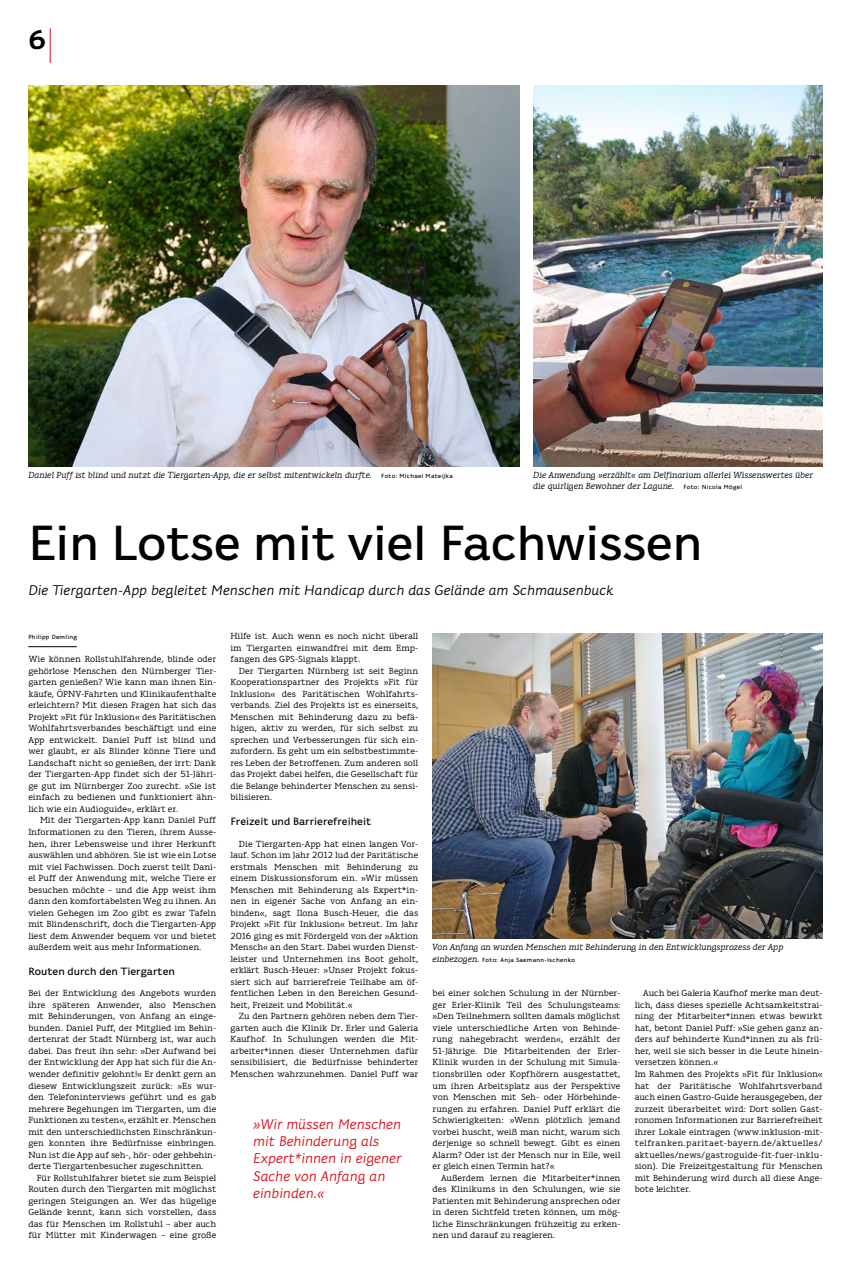
<style>
.page{position:relative;width:851px;height:1276px;background:#fff}
.page>*{position:absolute;margin:0;border:0;box-sizing:border-box;transform-origin:0 0}
.t1{font:500 49px "Karlo Sans";letter-spacing:-.01em;color:#000}
.t2{font:700 27px "Karlo Sans";color:#000}
.t3{font:italic 14px/17.3px "Karlo Sans";color:#dc0d15}
.t4{font:italic 14px "Karlo Sans";color:#000}
.t5{font:500 10.5px "Karlo Sans";color:#000}
.t6{font:8.8px/11.5px "Karlo Serif";color:#000;text-align:justify}
.t7{font:italic 8.8px/11.5px "Karlo Serif";color:#000}
.t8{font:500 6px "Karlo Sans";letter-spacing:.05em;color:#000}
.s1{font-family:"Karlo Sans";font-weight:500;font-style:normal;font-size:6px}
.s2{font-family:"Karlo Serif";font-weight:400;font-style:italic;font-size:8.8px}
</style>
<div class="page">
<hr style="left:50px;top:28px;width:1px;height:35px;background:#dc0d15">
<hr style="left:28px;top:646px;width:49px;height:1px;background:#000">
<img style="left:432px;top:634px;width:390px;height:304px">
<img style="left:533px;top:86px;width:289px;height:380px">
<img style="left:28px;top:86px;width:491px;height:380px">
<h2 class="t2" style="left:28px;top:22px;width:19px">6</h2>
<p class="t7" style="left:28px;top:469px;width:426px">Daniel Puff ist blind und nutzt die Tiergarten-App, die er selbst mitentwickeln durfte. <span class="s1">Foto: Michael Mateijka</span></p>
<p class="t7" style="left:533px;top:469px;width:281px">Die Anwendung »erzählt« am Delfinarium allerlei Wissenswertes über die quirligen Bewohner der Lagune. <span class="s1">Foto: Nicola Mögel</span></p>
<h1 class="t1" style="left:28px;top:513px;width:675px">Ein Lotse mit viel Fachwissen</h1>
<h3 class="t4" style="left:28px;top:581px;width:586px">Die Tiergarten-App begleitet Menschen mit Handicap durch das Gelände am Schmausenbuck</h3>
<p class="t8" style="left:28px;top:633px;width:50px">Philipp Demling</p>
<p class="t6" style="left:28px;top:653px;width:189px">Wie können Rollstuhlfahrende, blinde oder gehörlose Menschen den Nürnberger Tier&shy;garten genießen? Wie kann man ihnen Ein&shy;käufe, ÖPNV-Fahrten und Klinikaufenthalte erleichtern? Mit diesen Fragen hat sich das Projekt »Fit für Inklusion« des Paritätischen Wohlfahrtsverbandes beschäftigt und eine App entwickelt. Daniel Puff ist blind und wer glaubt, er als Blinder könne Tiere und Landschaft nicht so genießen, der irrt: Dank der Tiergarten-App findet sich der 51-Jähri&shy;ge gut im Nürnberger Zoo zurecht. »Sie ist einfach zu bedienen und funktioniert ähn&shy;lich wie ein Audioguide«, erklärt er.</p>
<p class="t6" style="left:28px;top:814px;width:189px;text-indent:12px">Mit der Tiergarten-App kann Daniel Puff Informationen zu den Tieren, ihrem Ausse&shy;hen, ihrer Lebensweise und ihrer Herkunft auswählen und abhören. Sie ist wie ein Lotse mit viel Fachwissen. Doch zuerst teilt Dani&shy;el Puff der Anwendung mit, welche Tiere er besuchen möchte – und die App weist ihm dann den komfortabelsten Weg zu ihnen. An vielen Gehegen im Zoo gibt es zwar Tafeln mit Blindenschrift, doch die Tiergarten-App liest dem Anwender bequem vor und bietet außerdem weit aus mehr Informationen.</p>
<p class="t5" style="left:28px;top:964px;width:148px">Routen durch den Tiergarten</p>
<p class="t6" style="left:28px;top:987px;width:189px">Bei der Entwicklung des Angebots wurden ihre späteren Anwender, also Menschen mit Behinderungen, von Anfang an einge&shy;bunden. Daniel Puff, der Mitglied im Behin&shy;dertenrat der Stadt Nürnberg ist, war auch dabei. Das freut ihn sehr: »Der Aufwand bei der Entwicklung der App hat sich für die An&shy;wender definitiv gelohnt!« Er denkt gern an diesew Entwicklungszeit zurück: »Es wur&shy;den Telefoninterviews geführt und es gab mehrere Begehungen im Tiergarten, um die Funktionen zu testen«, erzählt er. Menschen mit den unterschiedlichsten Einschränkun&shy;gen konnten ihre Bedürfnisse einbringen.<br>Nun ist die App auf seh-, hör- oder gehbehin&shy;derte Tiergartenbesucher zugeschnitten.</p>
<p class="t6" style="left:28px;top:1172px;width:189px;text-indent:9px">Für Rollstuhlfahrer bietet sie zum Beispiel Routen durch den Tiergarten mit möglichst geringen Steigungen an. Wer das hügelige Gelände kennt, kann sich vorstellen, dass das für Menschen im Rollstuhl – aber auch für Mütter mit Kinderwagen – eine große</p>
<p class="t6" style="left:230px;top:630px;width:189px">Hilfe ist. Auch wenn es noch nicht überall im Tiergarten einwandfrei mit dem Emp&shy;fangen des GPS-Signals klappt.</p>
<p class="t6" style="left:230px;top:665px;width:189px;text-indent:9px">Der Tiergarten Nürnberg ist seit Beginn Kooperationspartner des Projekts »Fit für Inklusion« des Paritätischen Wohlfahrts&shy;verbands. Ziel des Projekts ist es einerseits, Menschen mit Behinderung dazu zu befä&shy;higen, aktiv zu werden, für sich selbst zu sprechen und Verbesserungen für sich ein&shy;zufordern. Es geht um ein selbstbestimmte&shy;res Leben der Betroffenen. Zum anderen soll das Projekt dabei helfen, die Gesellschaft für die Belange behinderter Menschen zu sensi&shy;bilisieren.</p>
<p class="t5" style="left:230px;top:815px;width:142px">Freizeit und Barrierefreiheit</p>
<p class="t6" style="left:230px;top:838px;width:189px;text-indent:9px">Die Tiergarten-App hat einen langen Vor&shy;lauf. Schon im Jahr 2012 lud der Paritätische erstmals Menschen mit Behinderung zu einem Diskussionsforum ein. »Wir müssen Menschen mit Behinderung als Expert*in&shy;nen in eigener Sache von Anfang an ein&shy;binden«, sagt Ilona Busch-Heuer, die das Projekt »Fit für Inklusion« betreut. Im Jahr 2016 ging es mit Fördergeld von der »Aktion Mensch« an den Start. Dabei wurden Dienst&shy;leister und Unternehmen ins Boot geholt, erklärt Busch-Heuer: »Unser Projekt fokus&shy;siert sich auf barrierefreie Teilhabe am öf&shy;fentlichen Leben in den Bereichen Gesund&shy;heit, Freizeit und Mobilität.«</p>
<p class="t6" style="left:230px;top:1010px;width:189px;text-indent:9px">Zu den Partnern gehören neben dem Tier&shy;garten auch die Klinik Dr. Erler und Galeria Kaufhof. In Schulungen werden die Mit&shy;arbeiter*innen dieser Unternehmen dafür sensibilisiert, die Bedürfnisse behinderter Menschen wahrzunehmen. Daniel Puff war</p>
<p class="t7" style="left:432px;top:941px;width:352px">Von Anfang an wurden Menschen mit Behinderung in den Entwicklungsprozess der App</p>
<p class="t8" style="left:432px;top:956px;width:144px"><span class="s2">einbezogen.</span> Foto: Anja Saemann-Ischenko</p>
<p class="t6" style="left:634px;top:987px;width:189px;text-align:left;text-indent:9px">Auch bei Galeria Kaufhof merke man deut&shy;lich, dass dieses spezielle Achtsamkeitstrai&shy;ning der Mitarbeiter*innen etwas bewirkt hat, betont Daniel Puff: »Sie gehen ganz an&shy;ders auf behinderte Kund*innen zu als frü&shy;her, weil sie sich besser in die Leute hinein&shy;versetzen können.«<br>Im Rahmen des Projekts »Fit für Inklusion« hat der Paritätische Wohlfahrtsverband auch einen Gastro-Guide herausgegeben, der zurzeit überarbeitet wird: Dort sollen Gast&shy;ronomen Informationen zur Barrierefreiheit ihrer Lokale eintragen (www.inklusion-mit&shy;telfranken.paritaet-bayern.de/aktuelles/ aktuelles/news/gastroguide-fit-fuer-inklu&shy;sion). Die Freizeitgestaltung für Menschen mit Behinderung wird durch all diese Ange&shy;bote leichter.</p>
<p class="t6" style="left:432px;top:987px;width:189px">bei einer solchen Schulung in der Nürnber&shy;ger Erler-Klinik Teil des Schulungsteams: »Den Teilnehmern sollten damals möglichst viele unterschiedliche Arten von Behinde&shy;rung nahegebracht werden«, erzählt der 51-Jährige. Die Mitarbeitenden der Erler-Klinik wurden in der Schulung mit Simula&shy;tionsbrillen oder Kopfhörern ausgestattet, um ihren Arbeitsplatz aus der Perspektive von Menschen mit Seh- oder Hörbehinde&shy;rungen zu erfahren. Daniel Puff erklärt die Schwierigkeiten: »Wenn plötzlich jemand vorbei huscht, weiß man nicht, warum sich derjenige so schnell bewegt. Gibt es einen Alarm? Oder ist der Mensch nur in Eile, weil er gleich einen Termin hat?«</p>
<p class="t6" style="left:432px;top:1172px;width:189px;text-indent:9px">Außerdem lernen die Mitarbeiter*innen des Klinikums in den Schulungen, wie sie Patienten mit Behinderung ansprechen oder in deren Sichtfeld treten können, um mög&shy;liche Einschränkungen frühzeitig zu erken&shy;nen und darauf zu reagieren.</p>
<h3 class="t3" style="left:253px;top:1115px;width:150px">»Wir müssen Menschen mit Behinderung als<br>Expert*innen in eigener<br>Sache von Anfang an einbinden.«</h3>
</div>
